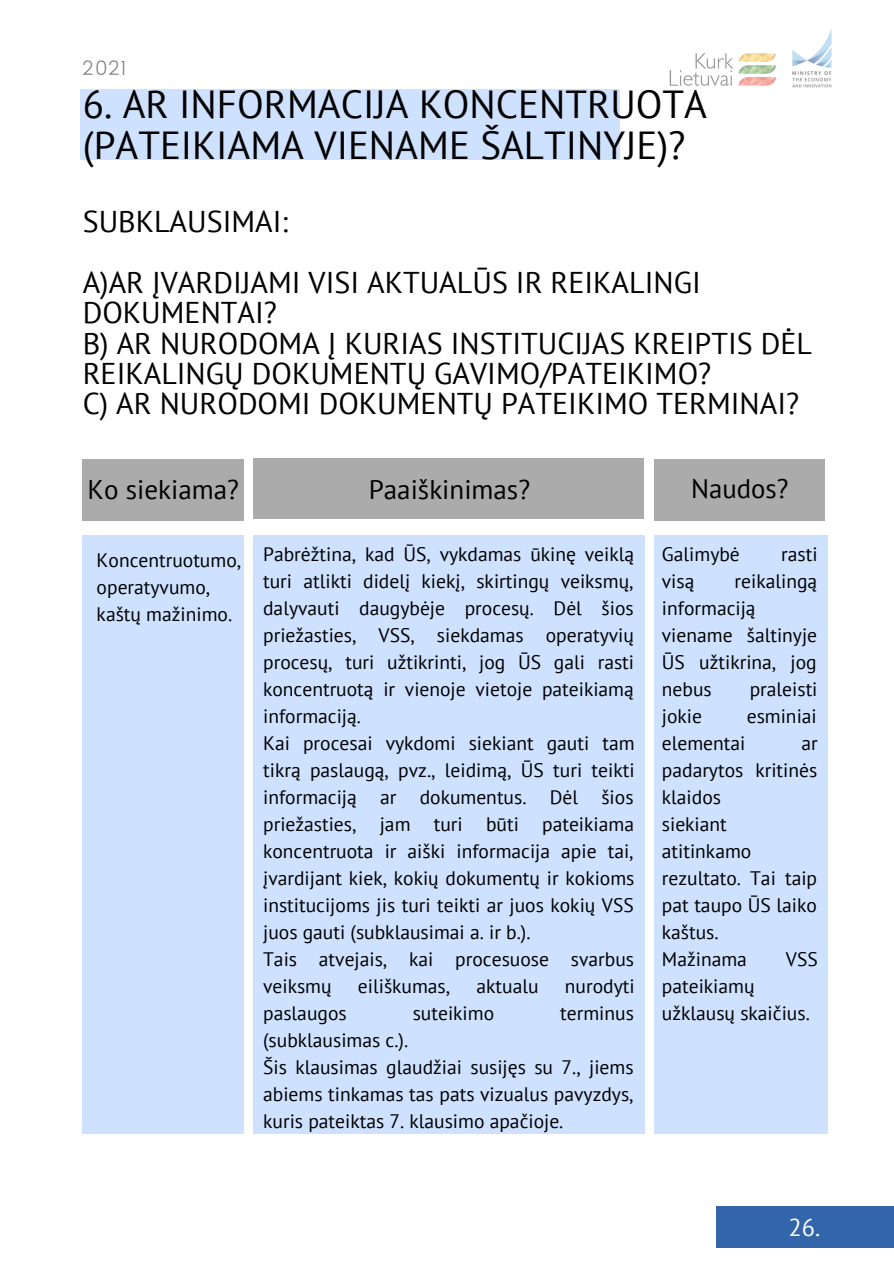
<style>
.page{position:relative;width:894px;height:1264px;background:#fff}
.page>*{position:absolute;margin:0;border:0;box-sizing:border-box;transform-origin:0 0}
.t1{font:39px/40.5px "PT Sans";color:#000}
.t2{font:30px/30.5px "PT Sans";color:#000}
.t3{font:27px "PT Sans";color:#000}
.t4{font:26.7px "PT Sans";color:#000}
.t5{font:24.3px "PT Sans";color:#fff}
.t6{font:300 19.8px "Poppins";color:#000}
.t7{font:19.5px/27px "PT Sans";color:#000}
</style>
<div class="page">
<div style="left:80px;top:89px;width:540px;height:70px;background:#cee1ff"></div>
<div style="left:83px;top:458px;width:161px;height:62px;background:#ababab"></div>
<div style="left:253px;top:458px;width:391px;height:61px;background:#ababab"></div>
<div style="left:654px;top:458px;width:170px;height:62px;background:#ababab"></div>
<div style="left:83px;top:535px;width:161px;height:598px;background:#cee1ff"></div>
<div style="left:253px;top:535px;width:391px;height:598px;background:#cee1ff"></div>
<div style="left:654px;top:535px;width:173px;height:598px;background:#cee1ff"></div>
<img style="left:669px;top:53px;width:107px;height:33px">
<img style="left:792px;top:28px;width:40px;height:60px">
<div style="left:716px;top:1206px;width:177px;height:41px;background:#3365ab"></div>
<p class="t6" style="left:83px;top:57px;width:45px">2021</p>
<h1 class="t1" style="left:83px;top:83px;width:625px">6. AR INFORMACIJA KONCENTRUOTA (PATEIKIAMA VIENAME ŠALTINYJE)?</h1>
<h2 class="t2" style="left:83px;top:190px;width:619px;line-height:60.8px">SUBKLAUSIMAI:<br>A)AR ĮVARDIJAMI VISI AKTUALŪS IR REIKALINGI</h2>
<h2 class="t2" style="left:83px;top:297px;width:730px">DOKUMENTAI?<br>B) AR NURODOMA Į KURIAS INSTITUCIJAS KREIPTIS DĖL REIKALINGŲ DOKUMENTŲ GAVIMO/PATEIKIMO?<br>C) AR NURODOMI DOKUMENTŲ PATEIKIMO TERMINAI?</h2>
<h3 class="t3" style="left:88px;top:472px;width:153px">Ko siekiama?</h3>
<h3 class="t3" style="left:368px;top:472px;width:163px">Paaiškinimas?</h3>
<h3 class="t4" style="left:691px;top:471px;width:99px">Naudos?</h3>
<p class="t7" style="left:263px;top:540px;width:373px">Pabrėžtina, kad ŪS, vykdamas ūkinę veiklą turi atlikti didelį kiekį, skirtingų veiksmų, dalyvauti daugybėje procesų. Dėl šios priežasties, VSS, siekdamas operatyvių procesų, turi užtikrinti, jog ŪS gali rasti koncentruotą ir vienoje vietoje pateikiamą informaciją.<br>Kai procesai vykdomi siekiant gauti tam tikrą paslaugą, pvz., leidimą, ŪS turi teikti informaciją ar dokumentus. Dėl šios priežasties, jam turi būti pateikiama koncentruota ir aiški informacija apie tai, įvardijant kiek, kokių dokumentų ir kokioms institucijoms jis turi teikti ar juos kokių VSS juos gauti (subklausimai a. ir b.).<br>Tais atvejais, kai procesuose svarbus veiksmų</p>
<p class="t7" style="left:97px;top:546px;width:146px">Koncentruotumo, operatyvumo, kaštų mažinimo.</p>
<p class="t7" style="left:661px;top:540px;width:79px">Galimybė</p>
<p class="t7" style="left:781px;top:540px;width:38px">rasti</p>
<p class="t7" style="left:661px;top:567px;width:34px">visą</p>
<p class="t7" style="left:661px;top:567px;width:157px;text-indent:73px">reikalingą informaciją viename šaltinyje<br>ŪS užtikrina, jog nebus</p>
<p class="t7" style="left:749px;top:675px;width:69px">praleisti</p>
<p class="t7" style="left:661px;top:702px;width:42px">jokie</p>
<p class="t7" style="left:746px;top:702px;width:72px">esminiai</p>
<p class="t7" style="left:661px;top:729px;width:85px">elementai</p>
<p class="t7" style="left:661px;top:729px;width:157px;text-indent:139px">ar padarytos kritinės klaidos<br>siekiant atitinkamo rezultato. Tai taip pat taupo ŪS laiko kaštus.<br>Mažinama</p>
<p class="t7" style="left:785px;top:945px;width:33px">VSS</p>
<p class="t7" style="left:661px;top:972px;width:149px">pateikiamų užklausų skaičius.</p>
<p class="t7" style="left:358px;top:972px;width:94px">eiliškumas,</p>
<p class="t7" style="left:476px;top:972px;width:64px">aktualu</p>
<p class="t7" style="left:564px;top:972px;width:71px">nurodyti</p>
<p class="t7" style="left:263px;top:999px;width:85px">paslaugos</p>
<p class="t7" style="left:412px;top:999px;width:83px">suteikimo</p>
<p class="t7" style="left:560px;top:999px;width:75px">terminus</p>
<p class="t7" style="left:263px;top:1026px;width:372px">(subklausimas c.).<br>Šis klausimas glaudžiai susijęs su 7., jiems abiems tinkamas tas pats vizualus pavyzdys, kuris pateiktas 7. klausimo apačioje.</p>
<p class="t5" style="left:784px;top:1209px;width:38px">13.</p>
<p class="t5" style="left:788px;top:1211px;width:33px">26..</p>
</div>
